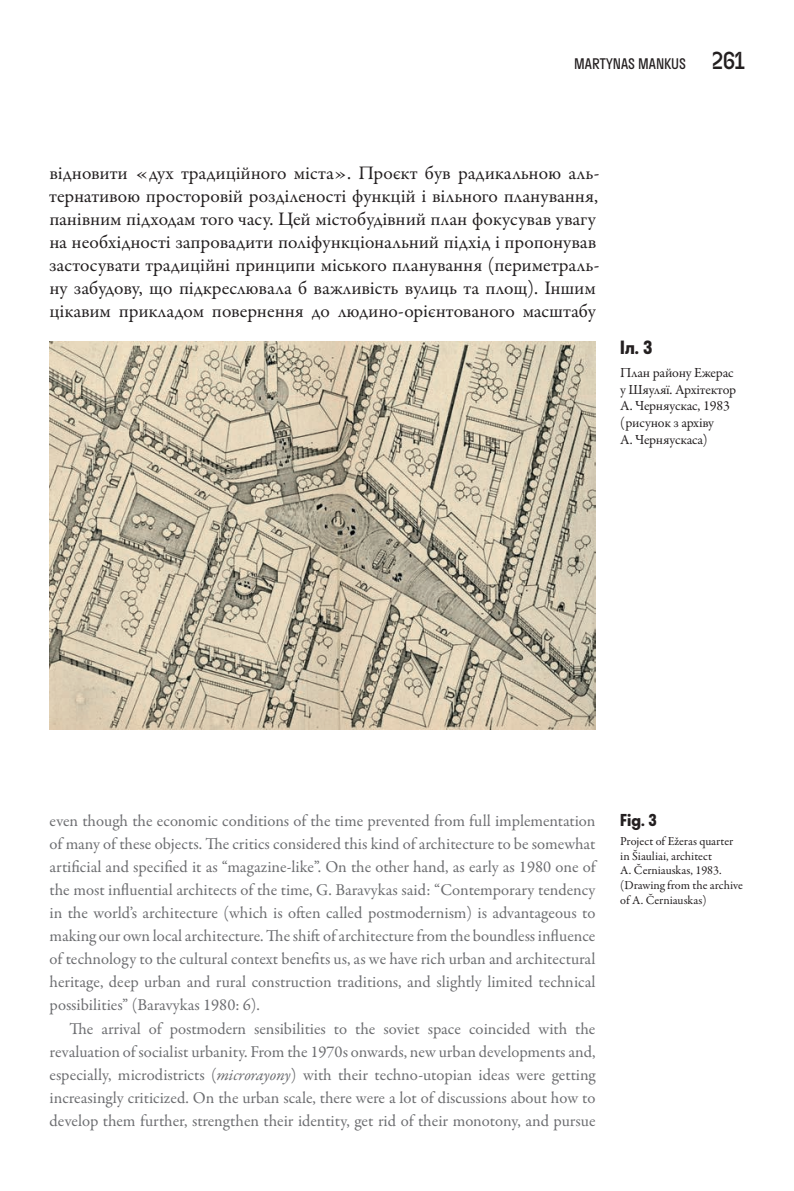
<style>
.page{position:relative;width:794px;height:1191px;background:#fff}
.page>*{position:absolute;margin:0;border:0;box-sizing:border-box;transform-origin:0 0}
.t1{font:19.25px/23.1px "Garamond Premr Pro";color:#231f20}
.t2{font:700 17.5px "Stratos LC Web";color:#231f20}
.t3{font:16.62px/23.1px "Garamond Premr Pro";color:#6c6d70;text-align:justify}
.t4{font:700 15.75px "Stratos LC Web";color:#231f20}
.t5{font:14px/16.8px "Garamond Premr Pro";letter-spacing:-.01em;color:#231f20}
.t6{font:14px "Stratos LC Web";color:#231f20}
.t7{font:12.25px/14.7px "Garamond Premr Pro";color:#231f20}
.s1{font-family:"BASEBLOOM Trial";font-size:24.5px}
.s2{font-style:italic}
</style>
<div class="page">
<img style="left:50px;top:341px;width:545px;height:388px">
<p class="t6" style="left:574px;top:53px;width:172px">MARTYNAS MANKUS <span class="s1">261</span></p>
<p class="t1" style="left:49px;top:161px;width:551px">відновити «дух традиційного міста». Проєкт був радикальною аль&shy;тернативою просторовій розділеності функцій і вільного планування, панівним підходам того часу. Цей містобудівний план фокусував увагу на необхідності запровадити поліфункціональний підхід і пропонував застосувати традиційні принципи міського планування (периметраль&shy;ну забудову, що підкреслювала б важливість вулиць та площ). Іншим цікавим прикладом повернення до людино-орієнтованого масштабу</p>
<p class="t2" style="left:620px;top:333px;width:34px">Іл. 3</p>
<p class="t5" style="left:620px;top:364px;width:117px">План району Ежерас у Шяуляї. Архітектор<br>А. Черняускас, 1983 (рисунок з архіву</p>
<p class="t5" style="left:620px;top:431px;width:89px">А. Черняускаса)</p>
<p class="t3" style="left:50px;top:809px;width:547px">even though the economic conditions of the time prevented from full implementation of many of these objects. The critics considered this kind of architecture to be somewhat artificial and specified it as “magazine-like”. On the other hand, as early as 1980 one of the most influential architects of the time, G. Baravykas said: “Contemporary tendency in the world’s architecture (which is often called postmodernism) is advantageous to making our own local architecture. The shift of architecture from the boundless influence of technology to the cultural context benefits us, as we have rich urban and architectural heritage, deep urban and rural construction traditions, and slightly limited technical possibilities” (Baravykas 1980: 6).</p>
<p class="t3" style="left:50px;top:1017px;width:547px;text-indent:20px">The arrival of postmodern sensibilities to the soviet space coincided with the revaluation of socialist urbanity. From the 1970s onwards, new urban developments and, especially, microdistricts (<span class="s2">microrayony</span>) with their techno-utopian ideas were getting increasingly criticized. On the urban scale, there were a lot of discussions about how to develop them further, strengthen their identity, get rid of their monotony, and pursue</p>
<p class="t4" style="left:620px;top:807px;width:38px">Fig. 3</p>
<p class="t7" style="left:620px;top:834px;width:114px">Project of Ežeras quarter</p>
<p class="t7" style="left:620px;top:848px;width:93px">in Šiauliai, architect</p>
<p class="t7" style="left:620px;top:863px;width:124px">A. Černiauskas, 1983. (Drawing from the archive</p>
<p class="t7" style="left:620px;top:892px;width:88px">of A. Černiauskas)</p>
</div>
